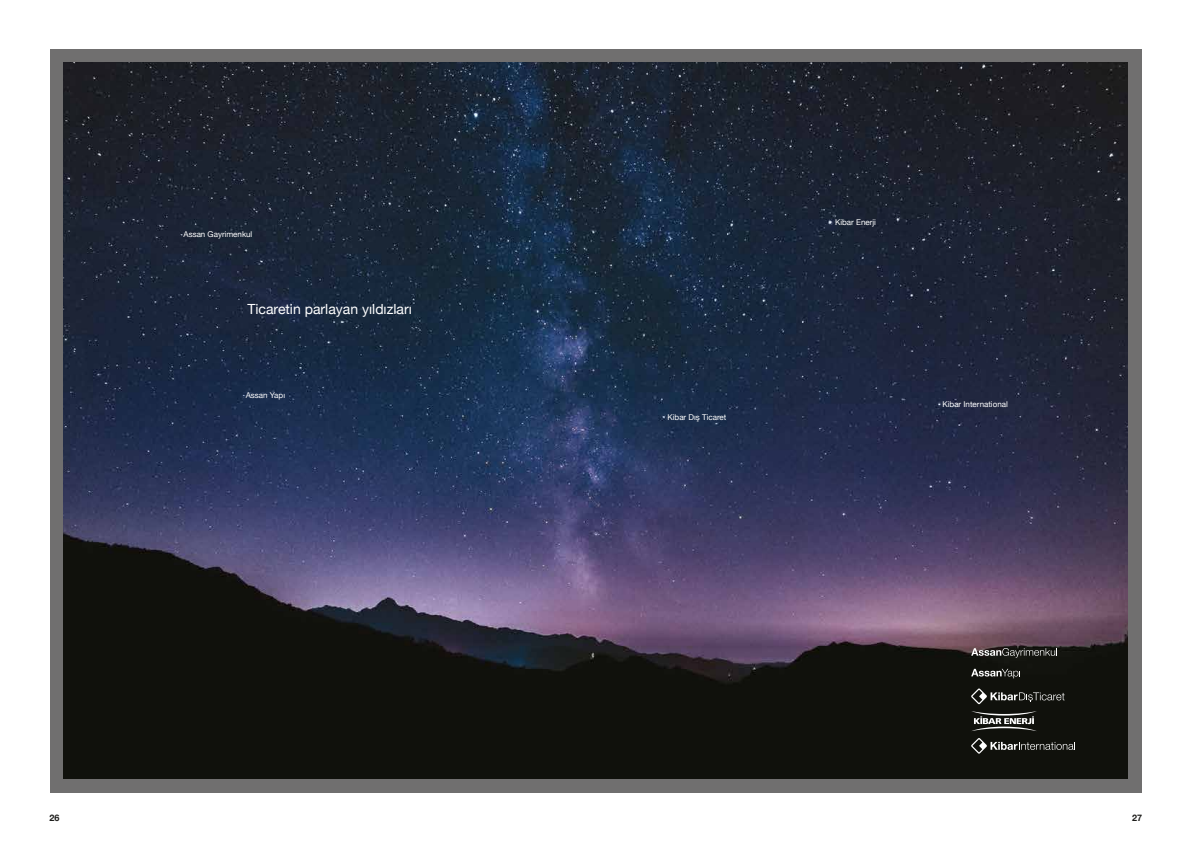
<style>
.page{position:relative;width:1191px;height:842px;background:#fff}
.page>*{position:absolute;margin:0;border:0;box-sizing:border-box;transform-origin:0 0}
.t1{font:14px "Helvetica Neue Regular TB";color:#fff}
.t2{font:9px "Helvetica Neue Bold TB";color:#1d1d1b}
.t3{font:8px "Helvetica Neue Regular TB";color:#fff}
</style>
<div class="page">
<div style="left:50px;top:49px;width:1091px;height:743px;background:#706f6f"></div>
<img style="left:64px;top:63px;width:1063px;height:716px">
<svg style="left:971px;top:648px;width:86px;height:10px"></svg>
<svg style="left:971px;top:688px;width:93px;height:16px"></svg>
<svg style="left:971px;top:711px;width:66px;height:20px"></svg>
<svg style="left:971px;top:738px;width:104px;height:16px;background:#393a36"></svg>
<svg style="left:971px;top:669px;width:49px;height:9px"></svg>
<p class="t3" style="left:183px;top:229px;width:70px">Assan Gayrimenkul</p>
<h1 class="t1" style="left:247px;top:301px;width:166px">Ticaretin parlayan yıldızları</h1>
<p class="t3" style="left:246px;top:390px;width:41px">Assan Yapı</p>
<p class="t3" style="left:667px;top:413px;width:60px">Kibar Dış Ticaret</p>
<p class="t3" style="left:835px;top:217px;width:42px">Kibar Enerji</p>
<p class="t3" style="left:942px;top:399px;width:67px">Kibar International</p>
<p class="t2" style="left:49px;top:812px;width:12px">26</p>
<p class="t2" style="left:1132px;top:812px;width:12px">27</p>
</div>
